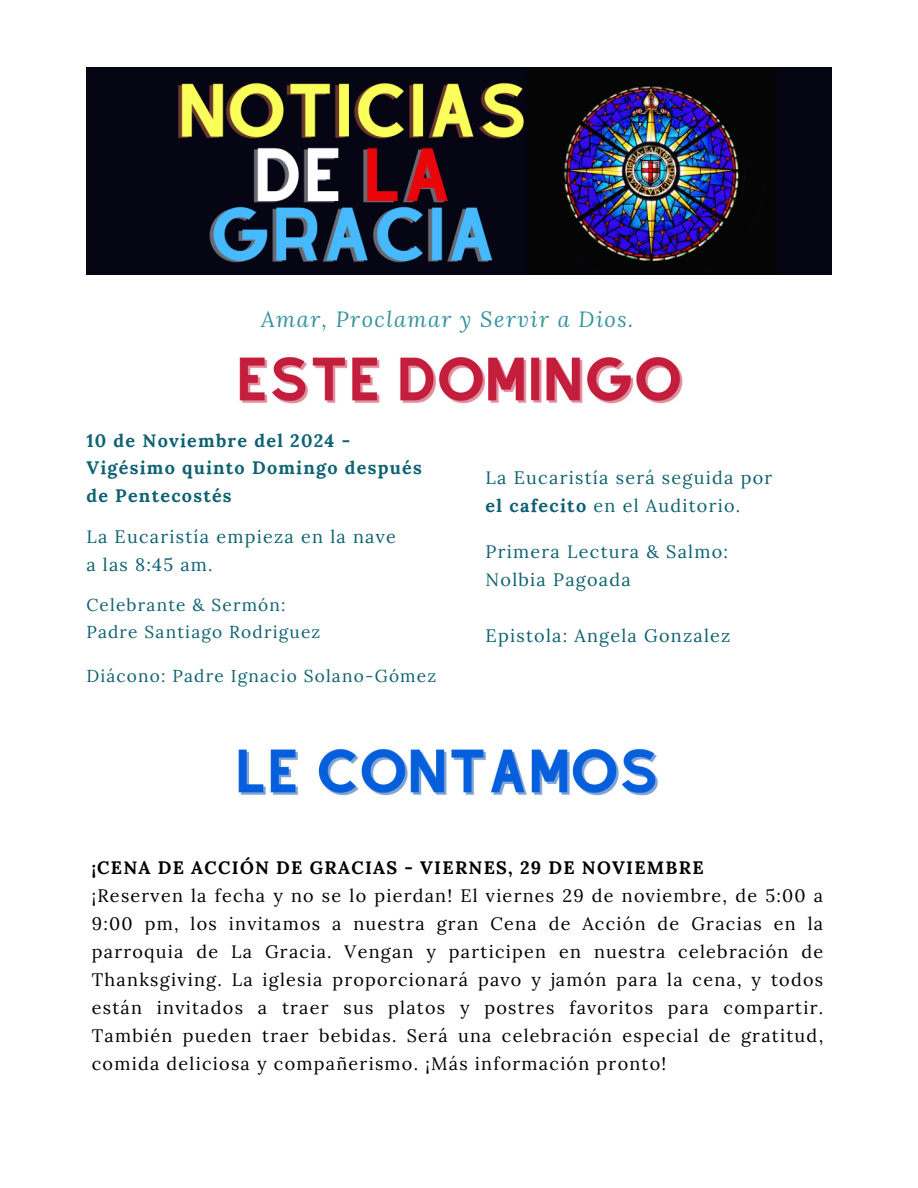
<style>
.page{position:relative;width:918px;height:1188px;background:#fff}
.page>*{position:absolute;margin:0;border:0;box-sizing:border-box;transform-origin:0 0}
.t1{font:italic 21.75px "Lora";letter-spacing:.07em;color:#3494a0}
.t2{font:18px/28px "Lora";letter-spacing:.07em;color:#000;text-align:justify}
.t3{font:18px "Lora";letter-spacing:.07em;color:#0e6171}
.t4{font:700 18px/27.8px "Lora";letter-spacing:.07em;color:#0e6171}
.t5{font:700 18px "Lora";letter-spacing:.07em;color:#000}
.t6{font:17.25px "Lora";letter-spacing:.07em;color:#0e6171}
.s1{font-weight:700}
</style>
<div class="page">
<img style="left:86px;top:67px;width:745px;height:207px">
<img style="left:239px;top:356px;width:444px;height:48px">
<img style="left:238px;top:748px;width:420px;height:48px">
<h2 class="t1" style="left:261px;top:305px;width:374px">Amar, Proclamar y Servir a Dios.</h2>
<p class="t4" style="left:86px;top:426px;width:337px">10 de Noviembre del 2024 -<br>Vigésimo quinto Domingo después de Pentecostés</p>
<p class="t3" style="left:86px;top:525px;width:311px">La Eucaristía empieza en la nave</p>
<p class="t3" style="left:86px;top:553px;width:128px">a las 8:45 am.</p>
<p class="t6" style="left:86px;top:593px;width:201px">Celebrante &amp; Sermón:</p>
<p class="t6" style="left:86px;top:620px;width:236px">Padre Santiago Rodriguez</p>
<p class="t6" style="left:86px;top:665px;width:351px">Diácono: Padre Ignacio Solano-Gómez</p>
<p class="t3" style="left:486px;top:466px;width:288px">La Eucaristía será seguida por</p>
<p class="t3" style="left:486px;top:494px;width:256px"><span class="s1">el cafecito</span> en el Auditorio.</p>
<p class="t3" style="left:486px;top:540px;width:244px">Primera Lectura &amp; Salmo:</p>
<p class="t3" style="left:486px;top:568px;width:147px">Nolbia Pagoada</p>
<p class="t3" style="left:486px;top:624px;width:246px">Epistola: Angela Gonzalez</p>
<p class="t5" style="left:92px;top:856px;width:613px">¡CENA DE ACCIÓN DE GRACIAS - VIERNES, 29 DE NOVIEMBRE</p>
<p class="t2" style="left:92px;top:882px;width:733px">¡Reserven la fecha y no se lo pierdan! El viernes 29 de noviembre, de 5:00 a 9:00 pm, los invitamos a nuestra gran Cena de Acción de Gracias en la parroquia de La Gracia. Vengan y participen en nuestra celebración de Thanksgiving. La iglesia proporcionará pavo y jamón para la cena, y todos están invitados a traer sus platos y postres favoritos para compartir.<br>También pueden traer bebidas. Será una celebración especial de gratitud, comida deliciosa y compañerismo. ¡Más información pronto!</p>
</div>
